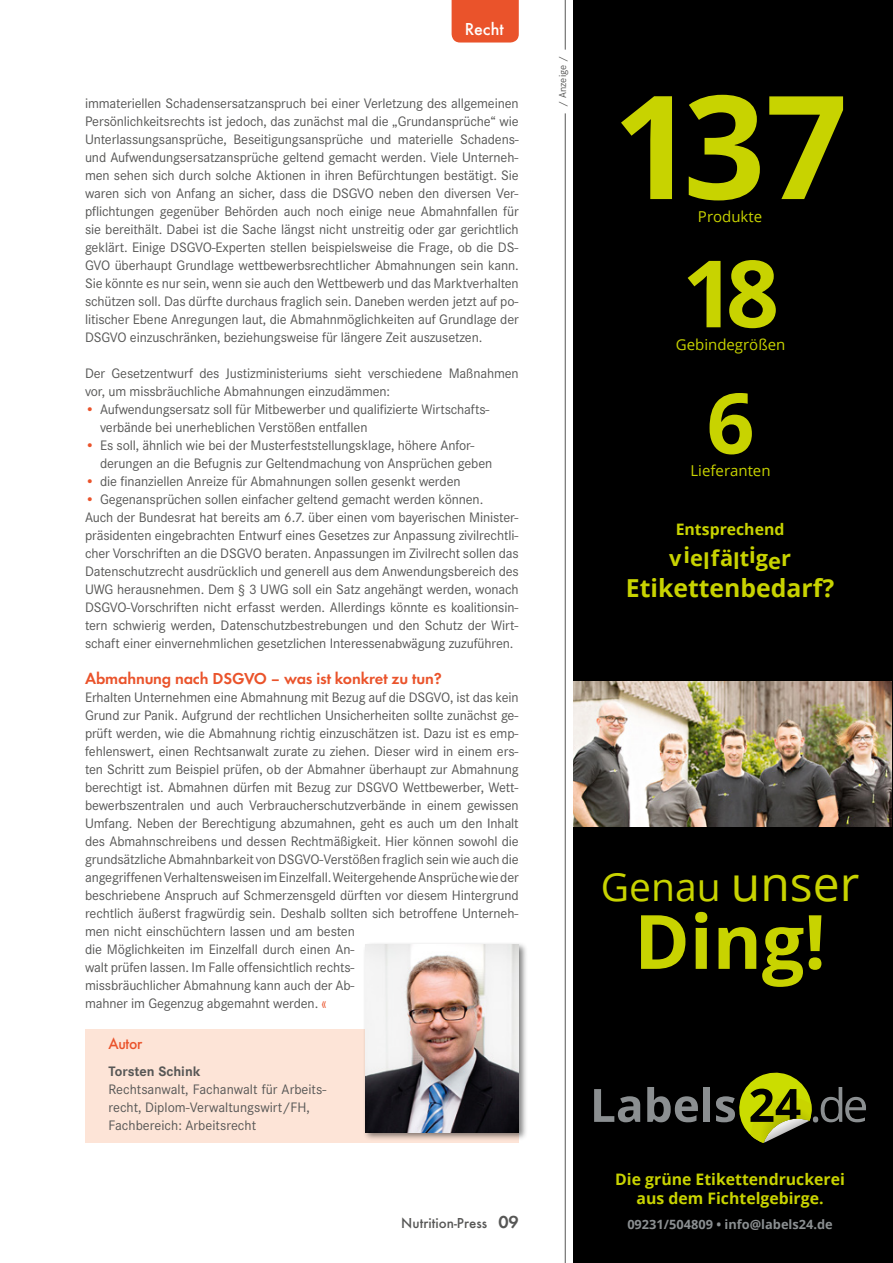
<style>
.page{position:relative;width:893px;height:1263px;background:#fff}
.page>*{position:absolute;margin:0;border:0;box-sizing:border-box;transform-origin:0 0}
.t1{font:700 144px "Open Sans";color:#c8d300}
.t2{font:700 93px "Open Sans";color:#c8d300}
.t3{font:700 84px "Open Sans";color:#c8d300}
.t4{font:700 75px "Open Sans";color:#c8d300}
.t5{font:39px "Open Sans";color:#c8d300}
.t6{font:700 24.75px "Open Sans";color:#c8d300}
.t7{font:700 21.75px "Open Sans";color:#c8d300}
.t8{font:500 18px "Futura T";color:#fff}
.t9{font:600 16.5px "Futura T";letter-spacing:-.01em;color:#ea532b}
.t10{font:500 16.5px "Futura T";letter-spacing:-.02em;color:#ea532b;scale:.95 1}
.t11{font:700 15.75px/18.9px "Open Sans";color:#c8d300;text-align:center}
.t12{font:15px "Open Sans";color:#c8d300}
.t13{font:500 15px "Futura T";color:#575756}
.t14{font:14.25px/18px "Corporate S";letter-spacing:-.01em;color:#575756}
.t15{font:700 14.25px "Corporate S";color:#575756}
.t16{font:700 12.75px "Open Sans";color:#8b8f91}
.t17{font:10.5px "Corporate S";color:#575756}
.s1{color:#ea532b}
.s2{font-weight:600;font-size:18px}
.s3{font-size:48px}
</style>
<div class="page">
<hr style="left:565px;top:113px;width:1px;height:1150px;background:#575756">
<hr style="left:565px;top:0;width:1px;height:50px;background:#575756">
<div style="left:573px;top:0;width:320px;height:1263px;background:#000"></div>
<svg style="left:594px;top:1089px;width:46px;height:33px"></svg>
<svg style="left:647px;top:1087px;width:51px;height:35px"></svg>
<div style="left:703px;top:1087px;width:7px;height:35px;background:#8b8f91"></div>
<svg style="left:716px;top:1072px;width:150px;height:71px"></svg>
<img style="left:573px;top:682px;width:319px;height:144px">
<div style="left:452px;top:0;width:67px;height:43px;background:#ea532b"></div>
<div style="left:85px;top:1029px;width:434px;height:113px;background:#fde4d7"></div>
<div style="left:363px;top:942px;width:165px;height:199px;background:#000;opacity:.5"></div>
<img style="left:366px;top:945px;width:153px;height:187px">
<p class="t8" style="left:465px;top:19px;width:41px">Recht</p>
<p class="t14" style="left:85px;top:94px;width:435px;text-align:justify">immateriellen Schadensersatzanspruch bei einer Verletzung des allgemeinen Persönlichkeitsrechts ist jedoch, das zunächst mal die „Grundansprüche“ wie Unterlassungsansprüche, Beseitigungsansprüche und materielle Schadens&shy;und Aufwendungsersatzansprüche geltend gemacht werden. Viele Unterneh&shy;men sehen sich durch solche Aktionen in ihren Befürchtungen bestätigt. Sie waren sich von Anfang an sicher, dass die DSGVO neben den diversen Ver&shy;pflichtungen gegenüber Behörden auch noch einige neue Abmahnfallen für sie bereithält. Dabei ist die Sache längst nicht unstreitig oder gar gerichtlich geklärt. Einige DSGVO-Experten stellen beispielsweise die Frage, ob die DS-GVO überhaupt Grundlage wettbewerbsrechtlicher Abmahnungen sein kann.<br>Sie könnte es nur sein, wenn sie auch den Wettbewerb und das Marktverhalten schützen soll. Das dürfte durchaus fraglich sein. Daneben werden jetzt auf po&shy;litischer Ebene Anregungen laut, die Abmahnmöglichkeiten auf Grundlage der DSGVO einzuschränken, beziehungsweise für längere Zeit auszusetzen.</p>
<p class="t14" style="left:85px;top:364px;width:435px">Der Gesetzentwurf des Justizministeriums sieht verschiedene Maßnahmen vor, um missbräuchliche Abmahnungen einzudämmen:</p>
<p class="t14" style="left:100px;top:400px;width:391px;text-indent:-15px"><span class="s1">•</span> Aufwendungsersatz soll für Mitbewerber und qualifizierte Wirtschafts&shy;verbände bei unerheblichen Verstößen entfallen</p>
<p class="t14" style="left:100px;top:436px;width:394px;text-indent:-15px"><span class="s1">•</span> Es soll, ähnlich wie bei der Musterfeststellungsklage, höhere Anfor&shy;derungen an die Befugnis zur Geltendmachung von Ansprüchen geben</p>
<p class="t14" style="left:85px;top:472px;width:377px"><span class="s1">•</span> die finanziellen Anreize für Abmahnungen sollen gesenkt werden</p>
<p class="t14" style="left:85px;top:490px;width:435px"><span class="s1">•</span> Gegenansprüchen sollen einfacher geltend gemacht werden können.<br>Auch der Bundesrat hat bereits am 6.7. über einen vom bayerischen Minister&shy;präsidenten eingebrachten Entwurf eines Gesetzes zur Anpassung zivilrechtli&shy;cher Vorschriften an die DSGVO beraten. Anpassungen im Zivilrecht sollen das Datenschutzrecht ausdrücklich und generell aus dem Anwendungsbereich des UWG herausnehmen. Dem § 3 UWG soll ein Satz angehängt werden, wonach DSGVO-Vorschriften nicht erfasst werden. Allerdings könnte es koalitionsin&shy;tern schwierig werden, Datenschutzbestrebungen und den Schutz der Wirt&shy;schaft einer einvernehmlichen gesetzlichen Interessenabwägung zuzuführen.</p>
<p class="t9" style="left:85px;top:669px;width:358px">Abmahnung nach DSGVO – was ist konkret zu tun?</p>
<p class="t14" style="left:85px;top:688px;width:435px">Erhalten Unternehmen eine Abmahnung mit Bezug auf die DSGVO, ist das kein Grund zur Panik. Aufgrund der rechtlichen Unsicherheiten sollte zunächst ge&shy;prüft werden, wie die Abmahnung richtig einzuschätzen ist. Dazu ist es emp&shy;fehlenswert, einen Rechtsanwalt zurate zu ziehen. Dieser wird in einem ers&shy;ten Schritt zum Beispiel prüfen, ob der Abmahner überhaupt zur Abmahnung berechtigt ist. Abmahnen dürfen mit Bezug zur DSGVO Wettbewerber, Wett&shy;bewerbszentralen und auch Verbraucherschutzverbände in einem gewissen Umfang. Neben der Berechtigung abzumahnen, geht es auch um den Inhalt des Abmahnschreibens und dessen Rechtmäßigkeit. Hier können sowohl die grundsätzliche Abmahnbarkeit von DSGVO-Verstößen fraglich sein wie auch die angegriffenen Verhaltensweisen im Einzelfall. Weitergehende Ansprüche wie der beschriebene Anspruch auf Schmerzensgeld dürften vor diesem Hintergrund rechtlich äußerst fragwürdig sein. Deshalb sollten sich betroffene Unterneh&shy;men nicht einschüchtern lassen und am besten<br>die Möglichkeiten im Einzelfall durch einen An-<br>walt prüfen lassen. Im Falle offensichtlich rechts-<br>missbräuchlicher Abmahnung kann auch der Ab-<br>mahner im Gegenzug abgemahnt werden. <span class="s1">«</span></p>
<p class="t10" style="left:108px;top:1034px;width:37px">Autor</p>
<p class="t15" style="left:108px;top:1063px;width:94px">Torsten Schink</p>
<p class="t14" style="left:108px;top:1080px;width:219px">Rechtsanwalt, Fachanwalt für Arbeits&shy;recht, Diplom-Verwaltungswirt/FH,<br>Fachbereich: Arbeitsrecht</p>
<p class="t13" style="left:401px;top:1214px;width:119px">Nutrition-Press <span class="s2">09</span></p>
<p class="t17" style="left:556px;top:107px;width:52px;rotate:-90deg">/ Anzeige /</p>
<h1 class="t1" style="left:612px;top:45px;width:237px">137</h1>
<p class="t12" style="left:698px;top:206px;width:66px">Produkte</p>
<h2 class="t2" style="left:682px;top:228px;width:98px">18</h2>
<p class="t12" style="left:676px;top:334px;width:111px">Gebindegrößen</p>
<h3 class="t3" style="left:707px;top:364px;width:49px">6</h3>
<p class="t12" style="left:690px;top:460px;width:82px">Lieferanten</p>
<p class="t11" style="left:676px;top:519px;width:110px">Entsprechend</p>
<h3 class="t7" style="left:669px;top:542px;width:124px">vielfältiger</h3>
<h3 class="t6" style="left:626px;top:570px;width:210px">Etikettenbedarf?</h3>
<h3 class="t5" style="left:601px;top:860px;width:260px">Genau <span class="s3">unser</span></h3>
<h3 class="t4" style="left:634px;top:889px;width:193px">Ding!</h3>
<p class="t11" style="left:615px;top:1169px;width:231px">Die grüne Etikettendruckerei aus dem Fichtelgebirge.</p>
<p class="t16" style="left:627px;top:1215px;width:207px">09231/504809 • info@labels24.de</p>
</div>
